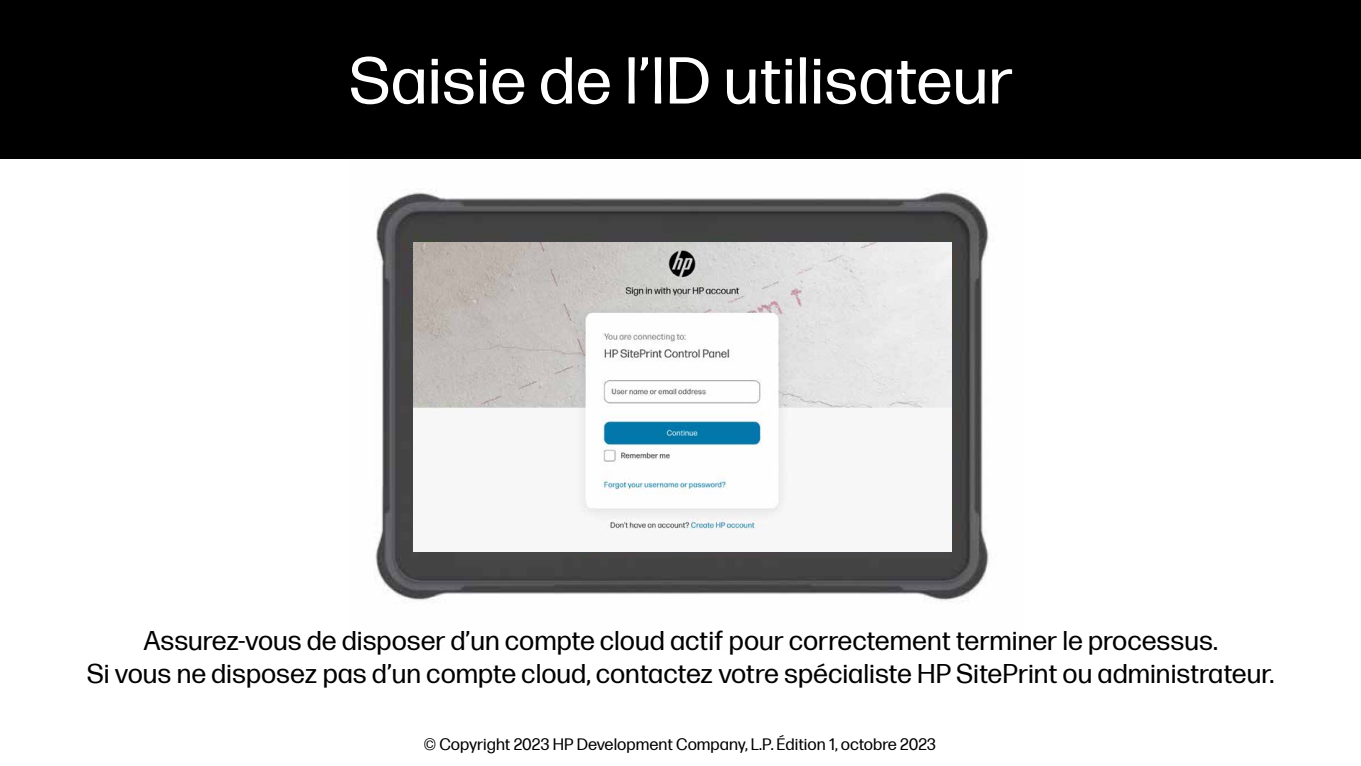
<style>
.page{position:relative;width:1361px;height:766px;background:#fff}
.page>*{position:absolute;margin:0;border:0;box-sizing:border-box;transform-origin:0 0}
.t1{font:66px "Forma DJR Micro";color:#fff}
.t2{font:27px "Forma DJR Micro";color:#000}
.t3{font:16.5px "Forma DJR Micro";color:#000}
</style>
<div class="page">
<img style="left:375px;top:189px;width:614px;height:413px">
<img style="left:413px;top:243px;width:538px;height:308px">
<div style="left:0;top:0;width:1361px;height:159px;background:#000"></div>
<p class="t1" style="left:349px;top:33px;width:666px">Saisie de l’ID utilisateur</p>
<p class="t2" style="left:143px;top:621px;width:1076px">Assurez-vous de disposer d’un compte cloud actif pour correctement terminer le processus.</p>
<p class="t2" style="left:87px;top:653px;width:1189px">Si vous ne disposez pas d’un compte cloud, contactez votre spécialiste HP SitePrint ou administrateur.</p>
<p class="t3" style="left:424px;top:732px;width:513px">© Copyright 2023 HP Development Company, L.P. Édition 1, octobre 2023</p>
</div>
